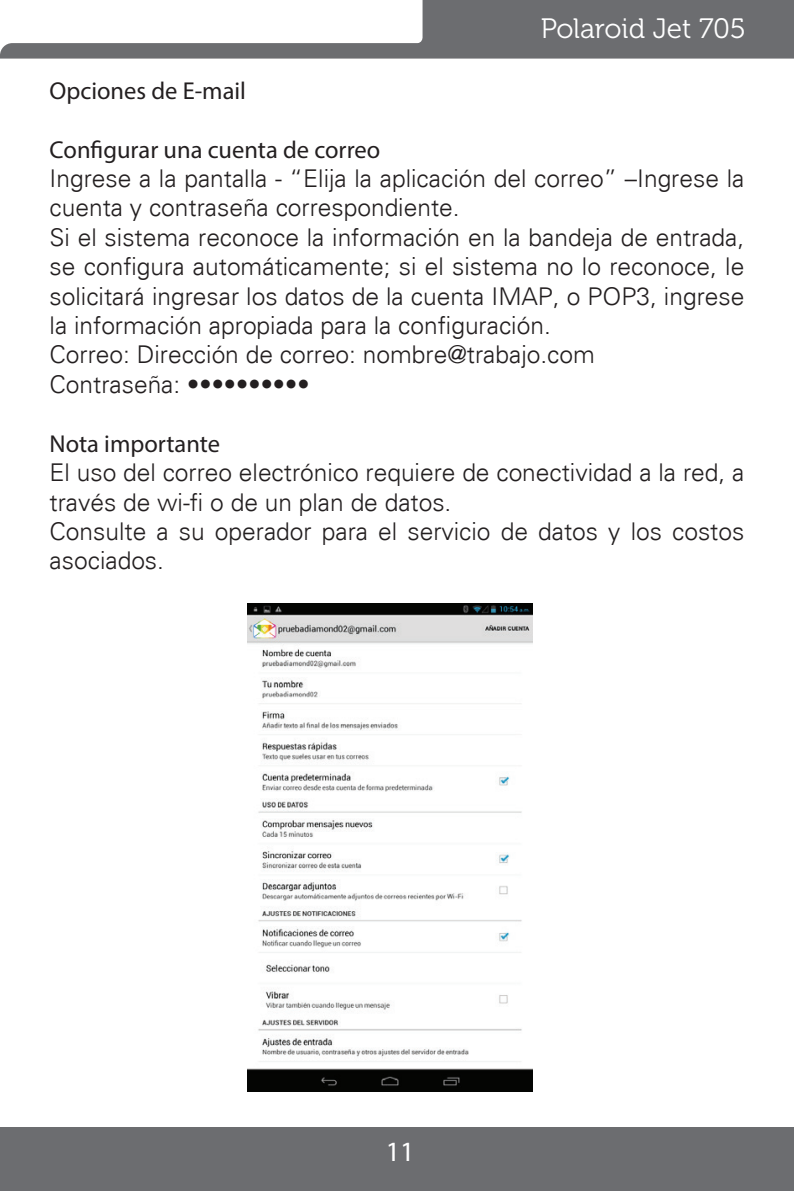
<style>
.page{position:relative;width:794px;height:1191px;background:#fff}
.page>*{position:absolute;margin:0;border:0;box-sizing:border-box;transform-origin:0 0}
.t1{font:28px "Museo 300";color:#fff}
.t2{font:28px "Myriad Pro";color:#fff}
.t3{font:300 24.5px/29.4px "Univers";color:#231f20}
.t4{font:24.5px "Myriad Pro";color:#231f20}
</style>
<div class="page">
<div style="left:0;top:1127px;width:794px;height:64px;background:#6c6d70"></div>
<svg style="left:0;top:0;width:794px;height:59px;fill:#6c6d70"></svg>
<img style="left:247px;top:603px;width:286px;height:488px">
<p class="t1" style="left:541px;top:14px;width:207px">Polaroid Jet 705</p>
<p class="t4" style="left:50px;top:75px;width:198px">Opciones de E-mail</p>
<p class="t4" style="left:50px;top:134px;width:332px">Configurar una cuenta de correo</p>
<p class="t3" style="left:50px;top:164px;width:696px">Ingrese a la pantalla - “Elija la aplicación del correo” –Ingrese la cuenta y contraseña correspondiente.<br>Si el sistema reconoce la información en la bandeja de entrada, se configura automáticamente; si el sistema no lo reconoce, le solicitará ingresar los datos de la cuenta IMAP, o POP3, ingrese la información apropiada para la configuración.<br>Correo: Dirección de correo: nombre@trabajo.com<br>Contraseña: ••••••••••</p>
<p class="t4" style="left:50px;top:428px;width:172px">Nota importante</p>
<p class="t3" style="left:50px;top:458px;width:696px">El uso del correo electrónico requiere de conectividad a la red, a través de wi-fi o de un plan de datos.<br>Consulte a su operador para el servicio de datos y los costos asociados.</p>
<p class="t2" style="left:386px;top:1134px;width:30px">11</p>
</div>
